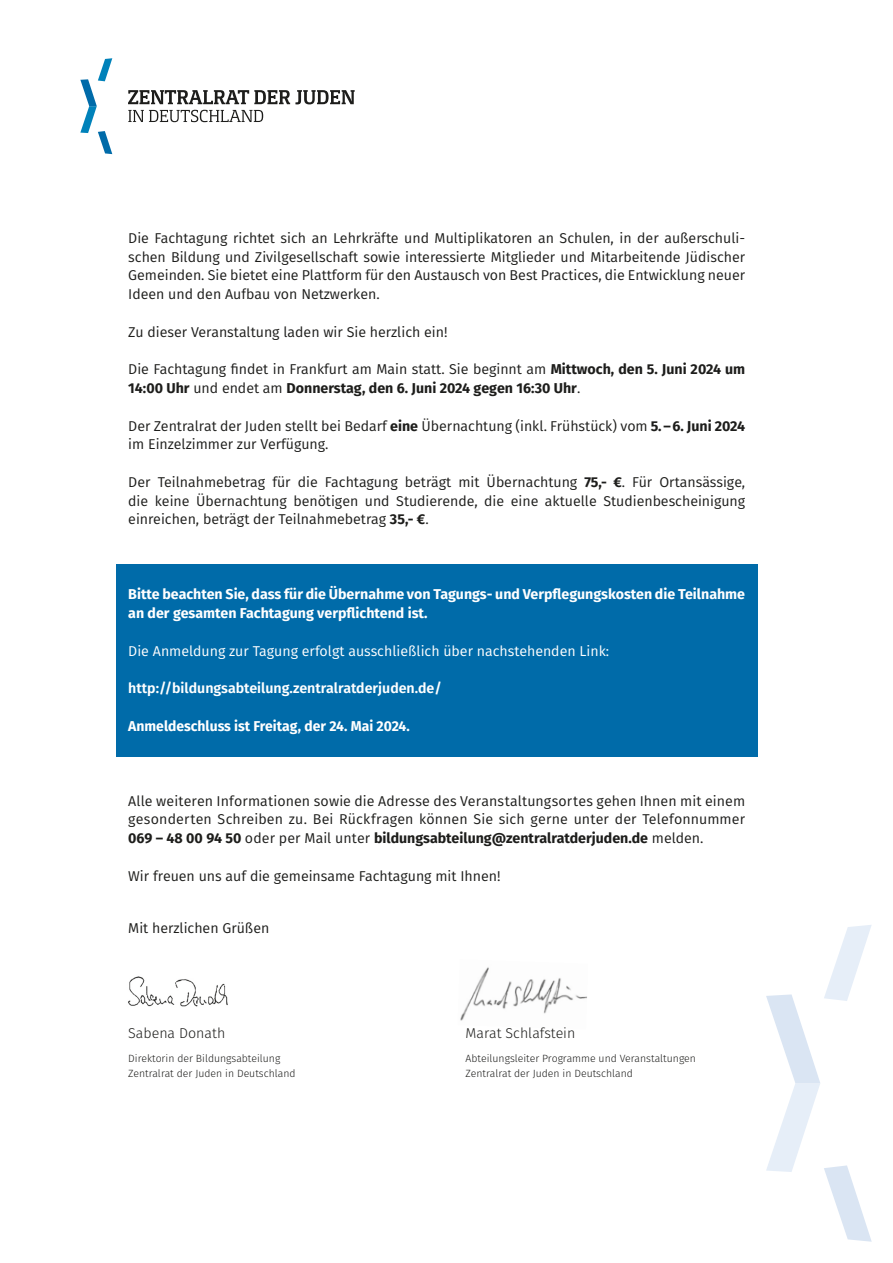
<style>
.page{position:relative;width:893px;height:1263px;background:#fff}
.page>*{position:absolute;margin:0;border:0;box-sizing:border-box;transform-origin:0 0}
.t1{font:14.25px/18.8px "Fira Sans";color:#1d1d1b;text-align:justify}
.t2{font:700 14.25px/18.8px "Fira Sans";color:#fff}
.t3{font:700 14.25px/18.8px "Fira Sans";color:#1d1d1b}
.t4{font:14.25px "Fira Sans";color:#fff}
.t5{font:600 14.25px "Fira Sans";color:#fff}
.t6{font:300 14.25px "Fira Sans";color:#1d1d1b}
.t7{font:300 10.5px/15px "Fira Sans";color:#1d1d1b}
.s1{font-weight:400}
.s2{font-weight:700}
</style>
<div class="page">
<svg style="left:128px;top:90px;width:227px;height:14px"></svg>
<svg style="left:128px;top:110px;width:135px;height:12px"></svg>
<svg style="left:80px;top:58px;width:32px;height:96px"></svg>
<svg style="left:766px;top:925px;width:106px;height:317px"></svg>
<div style="left:116px;top:564px;width:641px;height:193px;background:#006ba9"></div>
<img style="left:128px;top:976px;width:100px;height:31px">
<img style="left:460px;top:967px;width:127px;height:54px">
<p class="t1" style="left:128px;top:228px;width:618px">Die Fachtagung richtet sich an Lehrkräfte und Multiplikatoren an Schulen, in der außerschuli&shy;schen Bildung und Zivilgesellschaft sowie interessierte Mitglieder und Mitarbeitende Jüdischer Gemeinden. Sie bietet eine Plattform für den Austausch von Best Practices, die Entwicklung neuer Ideen und den Aufbau von Netzwerken.</p>
<p class="t1" style="left:128px;top:322px;width:321px">Zu dieser Veranstaltung laden wir Sie herzlich ein!</p>
<p class="t3" style="left:128px;top:359px;width:618px"><span class="s1">Die Fachtagung findet in Frankfurt am Main statt. Sie beginnt am</span> Mittwoch, den 5. Juni 2024 um<br>14:00 Uhr <span class="s1">und endet am</span> Donnerstag, den 6. Juni 2024 gegen 16:30 Uhr<span class="s1">.</span></p>
<p class="t1" style="left:128px;top:416px;width:618px">Der Zentralrat der Juden stellt bei Bedarf <span class="s2">eine</span> Übernachtung (inkl. Frühstück) vom <span class="s2">5.–6. Juni 2024 </span>im Einzelzimmer zur Verfügung.</p>
<p class="t1" style="left:128px;top:472px;width:618px">Der Teilnahmebetrag für die Fachtagung beträgt mit Übernachtung <span class="s2">75,- €</span>. Für Ortansässige, die keine Übernachtung benötigen und Studierende, die eine aktuelle Studienbescheinigung einreichen, beträgt der Teilnahmebetrag <span class="s2">35,- €</span>.</p>
<p class="t2" style="left:128px;top:584px;width:618px">Bitte beachten Sie, dass für die Übernahme von Tagungs- und Verpflegungskosten die Teilnahme an der gesamten Fachtagung verpflichtend ist.</p>
<p class="t4" style="left:128px;top:640px;width:482px">Die Anmeldung zur Tagung erfolgt ausschließlich über nachstehenden Link:</p>
<p class="t5" style="left:128px;top:676px;width:315px">http://bildungsabteilung.zentralratderjuden.de/</p>
<p class="t2" style="left:128px;top:715px;width:283px">Anmeldeschluss ist Freitag, der 24. Mai 2024.</p>
<p class="t1" style="left:128px;top:791px;width:618px">Alle weiteren Informationen sowie die Adresse des Veranstaltungsortes gehen Ihnen mit einem gesonderten Schreiben zu. Bei Rückfragen können Sie sich gerne unter der Telefonnummer <span class="s2">069 – 48 00 94 50</span> oder per Mail unter <span class="s2">bildungsabteilung@zentralratderjuden.de</span> melden.</p>
<p class="t1" style="left:128px;top:866px;width:374px">Wir freuen uns auf die gemeinsame Fachtagung mit Ihnen!</p>
<p class="t1" style="left:128px;top:918px;width:143px">Mit herzlichen Grüßen</p>
<p class="t6" style="left:128px;top:1023px;width:99px">Sabena Donath</p>
<p class="t7" style="left:128px;top:1050px;width:169px">Direktorin der Bildungsabteilung<br>Zentralrat der Juden in Deutschland</p>
<p class="t6" style="left:466px;top:1023px;width:111px">Marat Schlafstein</p>
<p class="t7" style="left:466px;top:1050px;width:232px">Abteilungsleiter Programme und Veranstaltungen<br>Zentralrat der Juden in Deutschland</p>
</div>
